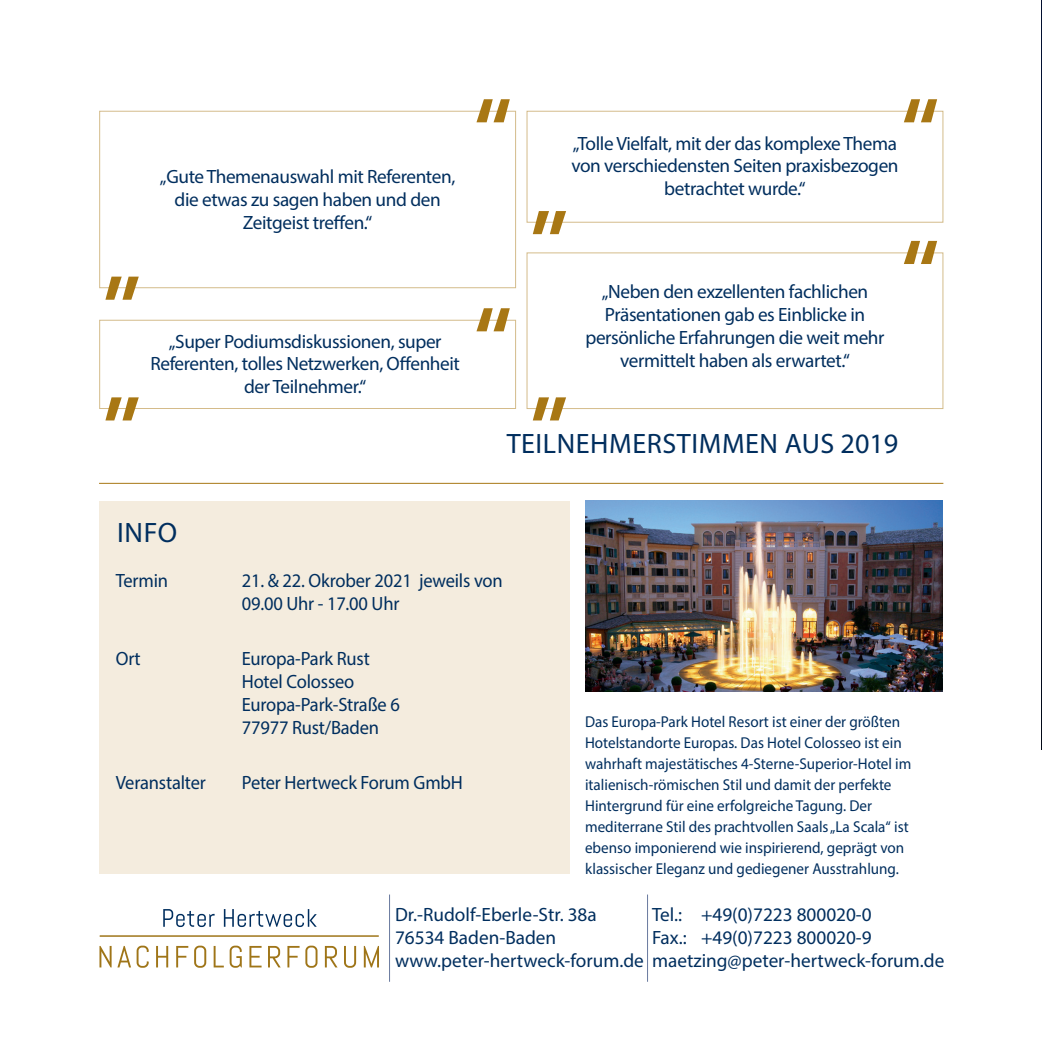
<style>
.page{position:relative;width:1042px;height:1042px;background:#fff}
.page>*{position:absolute;margin:0;border:0;box-sizing:border-box;transform-origin:0 0}
.t1{font:28.18px "Myriad Pro";letter-spacing:.02em;color:#002e5e}
.t2{font:19.25px/22.8px "Myriad Pro";letter-spacing:-.02em;color:#002e5e;text-align:center}
.t3{font:19.25px/22.8px "Myriad Pro";letter-spacing:-.02em;color:#002e5e;scale:.96 1}
.t4{font:19.25px/23.1px "Myriad Pro";color:#002e5e}
.t5{font:15.75px/21px "Myriad Pro";color:#002e5e;scale:.96 1}
</style>
<div class="page">
<img style="left:1041px;top:0;width:1px;height:749px">
<hr style="left:389px;top:894px;width:1px;height:88px;background:#68799e">
<div style="left:99px;top:501px;width:470px;height:372px;background:#f4ecde"></div>
<img style="left:585px;top:501px;width:358px;height:191px">
<svg style="left:163px;top:909px;width:52px;height:18px"></svg>
<svg style="left:224px;top:909px;width:93px;height:18px"></svg>
<svg style="left:99px;top:946px;width:32px;height:21px"></svg>
<svg style="left:137px;top:945px;width:12px;height:23px"></svg>
<svg style="left:156px;top:946px;width:12px;height:21px"></svg>
<svg style="left:176px;top:946px;width:12px;height:21px"></svg>
<svg style="left:194px;top:945px;width:12px;height:23px"></svg>
<svg style="left:214px;top:946px;width:10px;height:21px"></svg>
<svg style="left:230px;top:945px;width:12px;height:23px"></svg>
<svg style="left:249px;top:946px;width:13px;height:21px"></svg>
<svg style="left:268px;top:946px;width:13px;height:21px"></svg>
<svg style="left:287px;top:946px;width:12px;height:21px"></svg>
<svg style="left:305px;top:945px;width:12px;height:23px"></svg>
<svg style="left:325px;top:946px;width:12px;height:21px"></svg>
<svg style="left:344px;top:946px;width:12px;height:22px"></svg>
<svg style="left:364px;top:946px;width:15px;height:21px"></svg>
<hr style="left:100px;top:935px;width:279px;height:1px;background:#9f7518">
<hr style="left:99px;top:483px;width:844px;height:1px;background:#a87714">
<svg style="left:533px;top:211px;width:33px;height:23px"></svg>
<svg style="left:533px;top:397px;width:33px;height:23px"></svg>
<svg style="left:105px;top:277px;width:34px;height:23px"></svg>
<svg style="left:105px;top:397px;width:34px;height:23px"></svg>
<svg style="left:904px;top:99px;width:33px;height:23px"></svg>
<svg style="left:904px;top:241px;width:33px;height:23px"></svg>
<svg style="left:476px;top:99px;width:34px;height:23px"></svg>
<svg style="left:476px;top:308px;width:34px;height:23px"></svg>
<hr style="left:647px;top:894px;width:1px;height:88px;background:#68799e">
<p class="t2" style="left:160px;top:165px;width:297px">„Gute Themenauswahl mit Referenten, die etwas zu sagen haben und den<br>Zeitgeist treffen.“</p>
<p class="t2" style="left:150px;top:329px;width:311px">„Super Podiumsdiskussionen, super<br>Referenten, tolles Netzwerken, Offenheit der Teilnehmer.“</p>
<p class="t2" style="left:571px;top:131px;width:329px">„Tolle Vielfalt, mit der das komplexe Thema von verschiedensten Seiten praxisbezogen betrachtet wurde.“</p>
<p class="t2" style="left:585px;top:280px;width:301px">„Neben den exzellenten fachlichen Präsentationen gab es Einblicke in persönliche Erfahrungen die weit mehr vermittelt haben als erwartet.“</p>
<h1 class="t1" style="left:507px;top:426px;width:393px">TEILNEHMERSTIMMEN AUS 2019</h1>
<h1 class="t1" style="left:117px;top:516px;width:62px">INFO</h1>
<p class="t3" style="left:116px;top:569px;width:56px">Termin</p>
<p class="t3" style="left:242px;top:569px;width:273px">21. &amp; 22. Okrober 2021 jeweils von<br>09.00 Uhr - 17.00 Uhr</p>
<p class="t3" style="left:116px;top:647px;width:28px">Ort</p>
<p class="t3" style="left:242px;top:647px;width:166px">Europa-Park Rust<br>Hotel Colosseo<br>Europa-Park-Straße 6<br>77977 Rust/Baden</p>
<p class="t3" style="left:116px;top:771px;width:95px">Veranstalter</p>
<p class="t3" style="left:242px;top:771px;width:232px">Peter Hertweck Forum GmbH</p>
<p class="t5" style="left:585px;top:710px;width:341px">Das Europa-Park Hotel Resort ist einer der größten Hotelstandorte Europas. Das Hotel Colosseo ist ein wahrhaft majestätisches 4-Sterne-Superior-Hotel im italienisch-römischen Stil und damit der perfekte Hintergrund für eine erfolgreiche Tagung. Der mediterrane Stil des prachtvollen Saals „La Scala“ ist ebenso imponierend wie inspirierend, geprägt von klassischer Eleganz und gediegener Ausstrahlung.</p>
<p class="t4" style="left:395px;top:903px;width:551px">Dr.-Rudolf-Eberle-Str. 38a<br>76534 Baden-Baden<br>www.peter-hertweck-forum.de maetzing@peter-hertweck-forum.de</p>
<p class="t4" style="left:652px;top:903px;width:221px">Tel.: +49(0)7223 800020-0<br>Fax.: +49(0)7223 800020-9</p>
</div>
